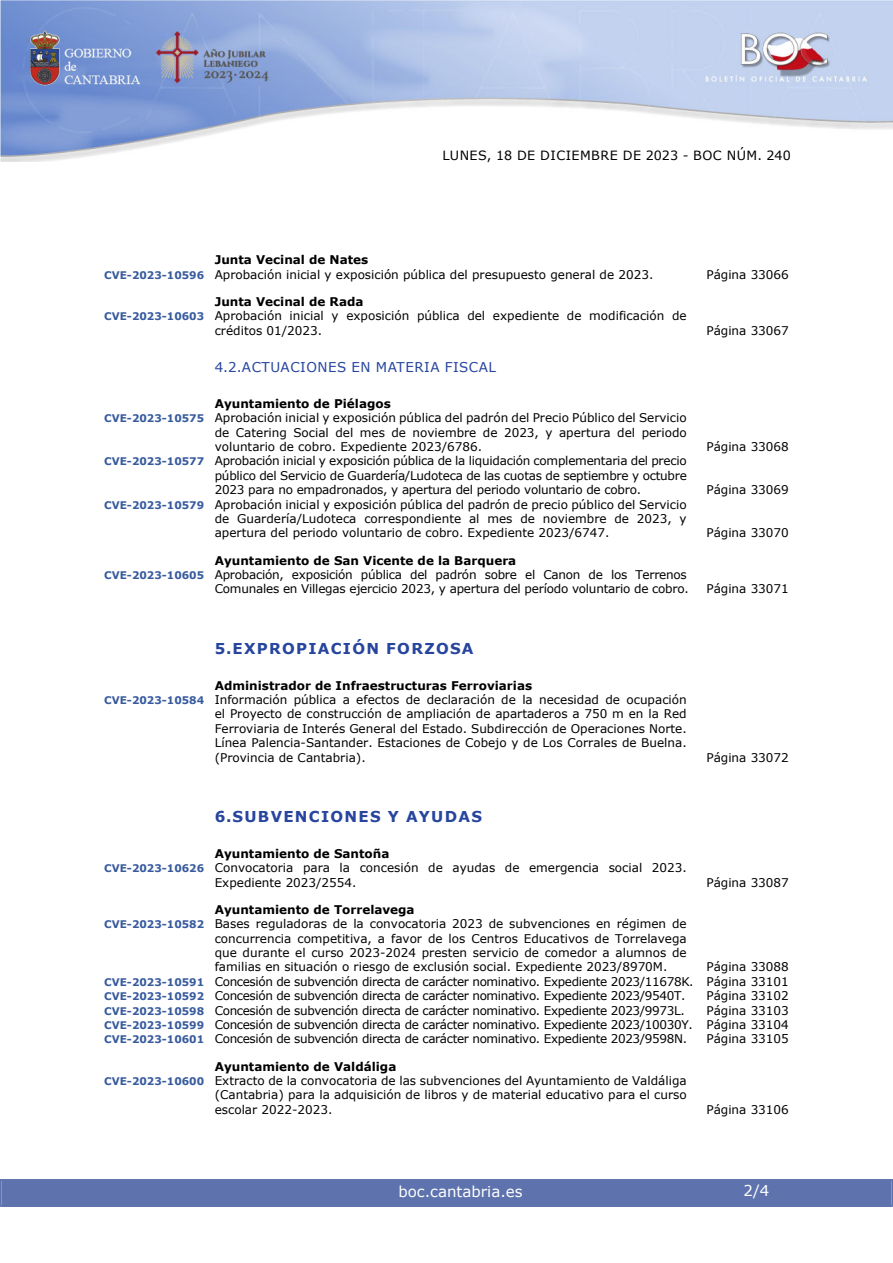
<style>
.page{position:relative;width:893px;height:1263px;background:#fff}
.page>*{position:absolute;margin:0;border:0;box-sizing:border-box;transform-origin:0 0}
.indice_1{font:700 15px "Verdana";letter-spacing:.085em;color:#27459e}
.t1{font:15px "Verdana";color:#fff}
.indice_2{font:13.5px "Verdana";letter-spacing:.035em;color:#27459e}
.t2{font:12.75px "Verdana";letter-spacing:.035em;color:#000}
.indice_4{font:12px/14.4px "Verdana";color:#000;text-align:justify}
.indice_4-2{font:12px "Verdana";letter-spacing:-.03em;color:#000}
.indice_3{font:700 12px "Verdana";color:#000}
.indice_4-3{font:12px/14.4px "Verdana";letter-spacing:-.02em;color:#000;text-align:right}
.s1{font-weight:700;font-size:10.5px;color:#385b9e}
</style>
<div class="page">
<img style="left:0;top:0;width:893px;height:161px">
<div style="left:2px;top:1180px;width:889px;height:27px;background:#5e73ae"></div>
<div style="left:0;top:1179px;width:893px;height:28px;border:2px solid #5e73ae"></div>
<p class="t2" style="left:442px;top:147px;width:350px">LUNES, 18 DE DICIEMBRE DE 2023 - BOC NÚM. 240</p>
<h4 class="indice_3" style="left:215px;top:251px;width:155px">Junta Vecinal de Nates</h4>
<p class="indice_4" style="left:104px;top:267px;width:551px"><span class="s1">CVE-2023-10596</span> Aprobación inicial y exposición pública del presupuesto general de 2023.</p>
<p class="indice_4" style="left:706px;top:267px;width:84px">Página 33066</p>
<h4 class="indice_3" style="left:215px;top:293px;width:150px">Junta Vecinal de Rada</h4>
<p class="indice_4" style="left:215px;top:309px;width:473px;text-indent:-111px"><span class="s1">CVE-2023-10603</span> Aprobación inicial y exposición pública del expediente de modificación de créditos 01/2023.</p>
<p class="indice_4" style="left:706px;top:323px;width:84px">Página 33067</p>
<h3 class="indice_2" style="left:215px;top:358px;width:283px">4.2.ACTUACIONES EN MATERIA FISCAL</h3>
<h4 class="indice_3" style="left:215px;top:395px;width:178px">Ayuntamiento de Piélagos</h4>
<p class="indice_4" style="left:215px;top:410px;width:473px;text-indent:-111px"><span class="s1">CVE-2023-10575</span> Aprobación inicial y exposición pública del padrón del Precio Público del Servicio de Catering Social del mes de noviembre de 2023, y apertura del periodo voluntario de cobro. Expediente 2023/6786.</p>
<p class="indice_4" style="left:215px;top:454px;width:474px;text-indent:-111px"><span class="s1">CVE-2023-10577</span> Aprobación inicial y exposición pública de la liquidación complementaria del precio público del Servicio de Guardería/Ludoteca de las cuotas de septiembre y octubre 2023 para no empadronados, y apertura del periodo voluntario de cobro.</p>
<p class="indice_4" style="left:215px;top:497px;width:473px;text-indent:-111px"><span class="s1">CVE-2023-10579</span> Aprobación inicial y exposición pública del padrón de precio público del Servicio de Guardería/Ludoteca correspondiente al mes de noviembre de 2023, y apertura del periodo voluntario de cobro. Expediente 2023/6747.</p>
<h4 class="indice_3" style="left:215px;top:552px;width:303px">Ayuntamiento de San Vicente de la Barquera</h4>
<p class="indice_4-3" style="left:104px;top:567px;width:586px"><span class="s1">CVE-2023-10605</span> Aprobación, exposición pública del padrón sobre el Canon de los Terrenos<br>Comunales en Villegas ejercicio 2023, y apertura del período voluntario de cobro.</p>
<h2 class="indice_1" style="left:215px;top:638px;width:260px">5.EXPROPIACIÓN FORZOSA</h2>
<h4 class="indice_3" style="left:215px;top:677px;width:319px">Administrador de Infraestructuras Ferroviarias</h4>
<p class="indice_4" style="left:215px;top:692px;width:473px;text-indent:-111px"><span class="s1">CVE-2023-10584</span> Información pública a efectos de declaración de la necesidad de ocupación el Proyecto de construcción de ampliación de apartaderos a 750 m en la Red Ferroviaria de Interés General del Estado. Subdirección de Operaciones Norte.<br>Línea Palencia-Santander. Estaciones de Cobejo y de Los Corrales de Buelna. (Provincia de Cantabria).</p>
<h2 class="indice_1" style="left:215px;top:806px;width:269px">6.SUBVENCIONES Y AYUDAS</h2>
<h4 class="indice_3" style="left:215px;top:845px;width:176px">Ayuntamiento de Santoña</h4>
<p class="indice_4" style="left:215px;top:860px;width:473px;text-indent:-111px"><span class="s1">CVE-2023-10626</span> Convocatoria para la concesión de ayudas de emergencia social 2023.<br>Expediente 2023/2554.</p>
<p class="indice_4" style="left:706px;top:439px;width:84px">Página 33068</p>
<p class="indice_4" style="left:706px;top:482px;width:84px">Página 33069</p>
<p class="indice_4" style="left:706px;top:526px;width:84px">Página 33070</p>
<p class="indice_4" style="left:706px;top:582px;width:84px">Página 33071</p>
<p class="indice_4" style="left:706px;top:750px;width:84px">Página 33072</p>
<p class="indice_4" style="left:706px;top:875px;width:84px">Página 33087</p>
<h4 class="indice_3" style="left:215px;top:901px;width:201px">Ayuntamiento de Torrelavega</h4>
<p class="indice_4" style="left:215px;top:916px;width:473px;text-indent:-111px"><span class="s1">CVE-2023-10582</span> Bases reguladoras de la convocatoria 2023 de subvenciones en régimen de concurrencia competitiva, a favor de los Centros Educativos de Torrelavega que durante el curso 2023-2024 presten servicio de comedor a alumnos de familias en situación o riesgo de exclusión social. Expediente 2023/8970M.</p>
<p class="indice_4" style="left:706px;top:960px;width:84px">Página 33088</p>
<p class="indice_4-2" style="left:104px;top:973px;width:686px"><span class="s1">CVE-2023-10591</span> Concesión de subvención directa de carácter nominativo. Expediente 2023/11678K. Página 33101</p>
<p class="indice_4-2" style="left:104px;top:987px;width:583px"><span class="s1">CVE-2023-10592</span> Concesión de subvención directa de carácter nominativo. Expediente 2023/9540T.</p>
<p class="indice_4" style="left:706px;top:988px;width:84px">Página 33102</p>
<p class="indice_4-2" style="left:104px;top:1002px;width:582px"><span class="s1">CVE-2023-10598</span> Concesión de subvención directa de carácter nominativo. Expediente 2023/9973L.</p>
<p class="indice_4" style="left:706px;top:1003px;width:84px">Página 33103</p>
<p class="indice_4-2" style="left:104px;top:1016px;width:686px"><span class="s1">CVE-2023-10599</span> Concesión de subvención directa de carácter nominativo. Expediente 2023/10030Y. Página 33104</p>
<p class="indice_4-2" style="left:104px;top:1031px;width:584px"><span class="s1">CVE-2023-10601</span> Concesión de subvención directa de carácter nominativo. Expediente 2023/9598N.</p>
<p class="indice_4" style="left:706px;top:1032px;width:84px">Página 33105</p>
<h4 class="indice_3" style="left:215px;top:1058px;width:183px">Ayuntamiento de Valdáliga</h4>
<p class="indice_4" style="left:215px;top:1073px;width:473px;text-indent:-111px"><span class="s1">CVE-2023-10600</span> Extracto de la convocatoria de las subvenciones del Ayuntamiento de Valdáliga (Cantabria) para la adquisición de libros y de material educativo para el curso escolar 2022-2023.</p>
<p class="indice_4" style="left:706px;top:1102px;width:84px">Página 33106</p>
<p class="t1" style="left:398px;top:1181px;width:126px">boc.cantabria.es</p>
<p class="t1" style="left:744px;top:1180px;width:27px">2/4</p>
</div>
